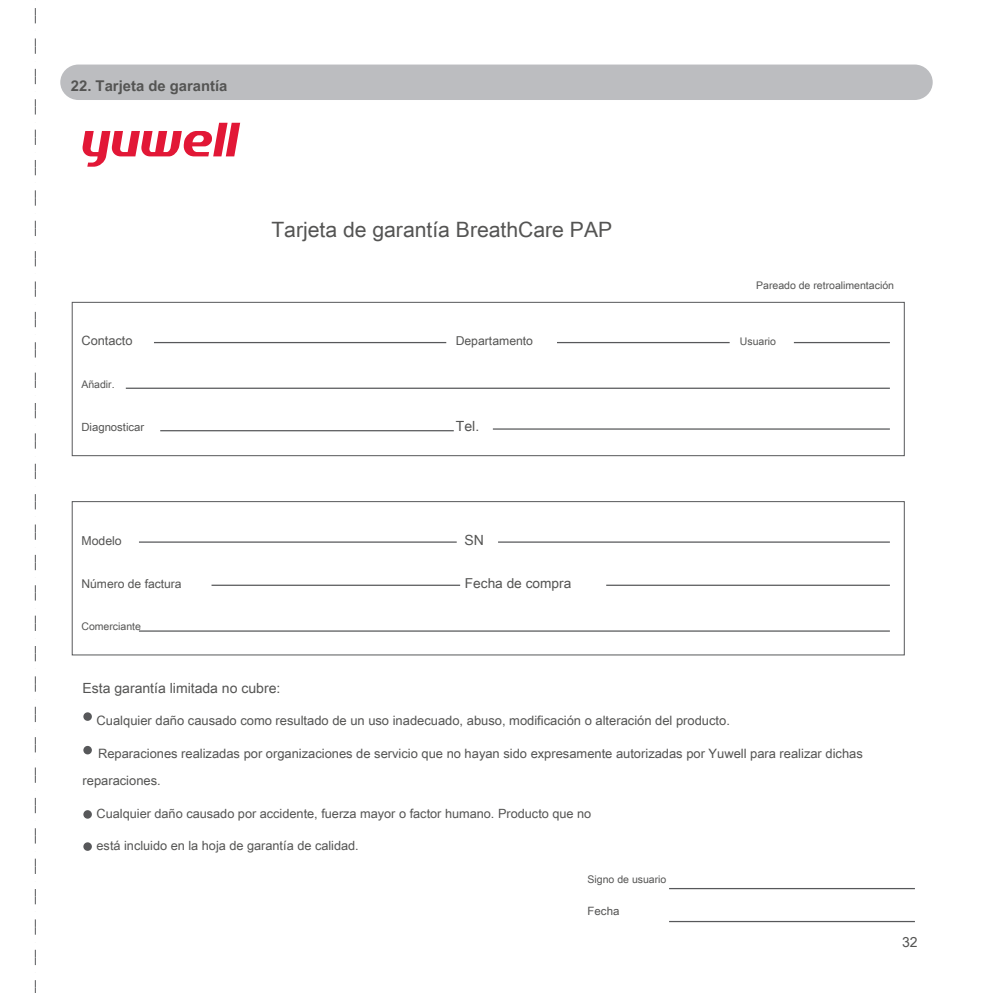
<style>
.page{position:relative;width:993px;height:993px;background:#fff}
.page>*{position:absolute;margin:0;border:0;box-sizing:border-box;transform-origin:0 0}
.t1{font:21.25px "Arial Unicode MS";color:#545453}
.t2{font:700 14.75px "Arial Unicode MS";color:#545453}
.t3{font:14px "Arial Unicode MS";color:#545453}
.t4{font:13.75px "Arial Unicode MS";color:#545453}
.t5{font:13px/27.5px "Arial Unicode MS";color:#545453}
.t6{font:12.75px "Arial Unicode MS";color:#545453}
.t7{font:12.25px "Arial Unicode MS";color:#545453}
.t8{font:12px "Arial Unicode MS";color:#545453}
.t9{font:11.5px "Arial Unicode MS";color:#545453}
.t10{font:11.25px "Arial Unicode MS";color:#545453}
.t11{font:10.5px "Arial Unicode MS";color:#545453}
</style>
<div class="page">
<svg style="left:82px;top:123px;width:158px;height:44px"></svg>
<div style="left:83px;top:712px;width:9px;height:8px;background:#57585a;border-radius:50%"></div>
<svg style="left:83px;top:745px;width:9px;height:9px"></svg>
<svg style="left:83px;top:809px;width:9px;height:9px"></svg>
<div style="left:83px;top:842px;width:9px;height:8px;background:#57585a;border-radius:50%"></div>
<hr style="left:154px;top:342px;width:292px;height:1px;background:#57585a">
<hr style="left:160px;top:430px;width:293px;height:1px;background:#57585a">
<hr style="left:492px;top:428px;width:397px;height:1px;background:#57585a">
<hr style="left:126px;top:387px;width:763px;height:2px;background:#57585a">
<hr style="left:557px;top:342px;width:172px;height:1px;background:#57585a">
<hr style="left:793px;top:342px;width:96px;height:1px;background:#57585a">
<div style="left:72px;top:302px;width:832px;height:154px;border:1px solid #57585a"></div>
<hr style="left:139px;top:541px;width:317px;height:1px;background:#57585a">
<hr style="left:139px;top:630px;width:750px;height:1px;background:#57585a">
<hr style="left:211px;top:584px;width:249px;height:1px;background:#57585a">
<hr style="left:606px;top:584px;width:283px;height:1px;background:#57585a">
<hr style="left:669px;top:887px;width:245px;height:1px;background:#57585a">
<hr style="left:669px;top:920px;width:245px;height:1px;background:#57585a">
<hr style="left:498px;top:541px;width:391px;height:1px;background:#57585a">
<div style="left:72px;top:501px;width:832px;height:154px;border:1px solid #57585a"></div>
<svg style="left:35px;top:8px;width:1px;height:984px"></svg>
<div style="left:60px;top:64px;width:872px;height:36px;background:#bcbdc0;border-radius:18px"></div>
<p class="t2" style="left:71px;top:75px;width:158px">22. Tarjeta de garantía</p>
<h1 class="t1" style="left:271px;top:214px;width:342px">Tarjeta de garantía BreathCare PAP</h1>
<p class="t11" style="left:756px;top:278px;width:139px">Pareado de retroalimentación</p>
<p class="t6" style="left:81px;top:332px;width:53px">Contacto</p>
<p class="t7" style="left:455px;top:332px;width:79px">Departamento</p>
<p class="t11" style="left:739px;top:334px;width:38px">Usuario</p>
<p class="t11" style="left:81px;top:376px;width:35px">Añadir.</p>
<p class="t10" style="left:81px;top:418px;width:64px">Diagnosticar</p>
<p class="t3" style="left:455px;top:415px;width:25px">Tel.</p>
<p class="t7" style="left:81px;top:531px;width:42px">Modelo</p>
<p class="t3" style="left:464px;top:530px;width:21px">SN</p>
<p class="t8" style="left:81px;top:574px;width:102px">Número de factura</p>
<p class="t4" style="left:464px;top:572px;width:108px">Fecha de compra</p>
<p class="t11" style="left:81px;top:618px;width:61px">Comerciante</p>
<p class="t3" style="left:82px;top:677px;width:199px">Esta garantía limitada no cubre:</p>
<p class="t5" style="left:96px;top:706px;width:634px">Cualquier daño causado como resultado de un uso inadecuado, abuso, modificación o alteración del producto.</p>
<p class="t5" style="left:82px;top:738px;width:781px;text-indent:15px">Reparaciones realizadas por organizaciones de servicio que no hayan sido expresamente autorizadas por Yuwell para realizar dichas reparaciones.</p>
<p class="t6" style="left:96px;top:804px;width:496px">Cualquier daño causado por accidente, fuerza mayor o factor humano. Producto que no</p>
<p class="t6" style="left:96px;top:836px;width:264px">está incluido en la hoja de garantía de calidad.</p>
<p class="t11" style="left:587px;top:871px;width:80px">Signo de usuario</p>
<p class="t9" style="left:587px;top:902px;width:33px">Fecha</p>
<p class="t3" style="left:901px;top:931px;width:17px">32</p>
</div>
